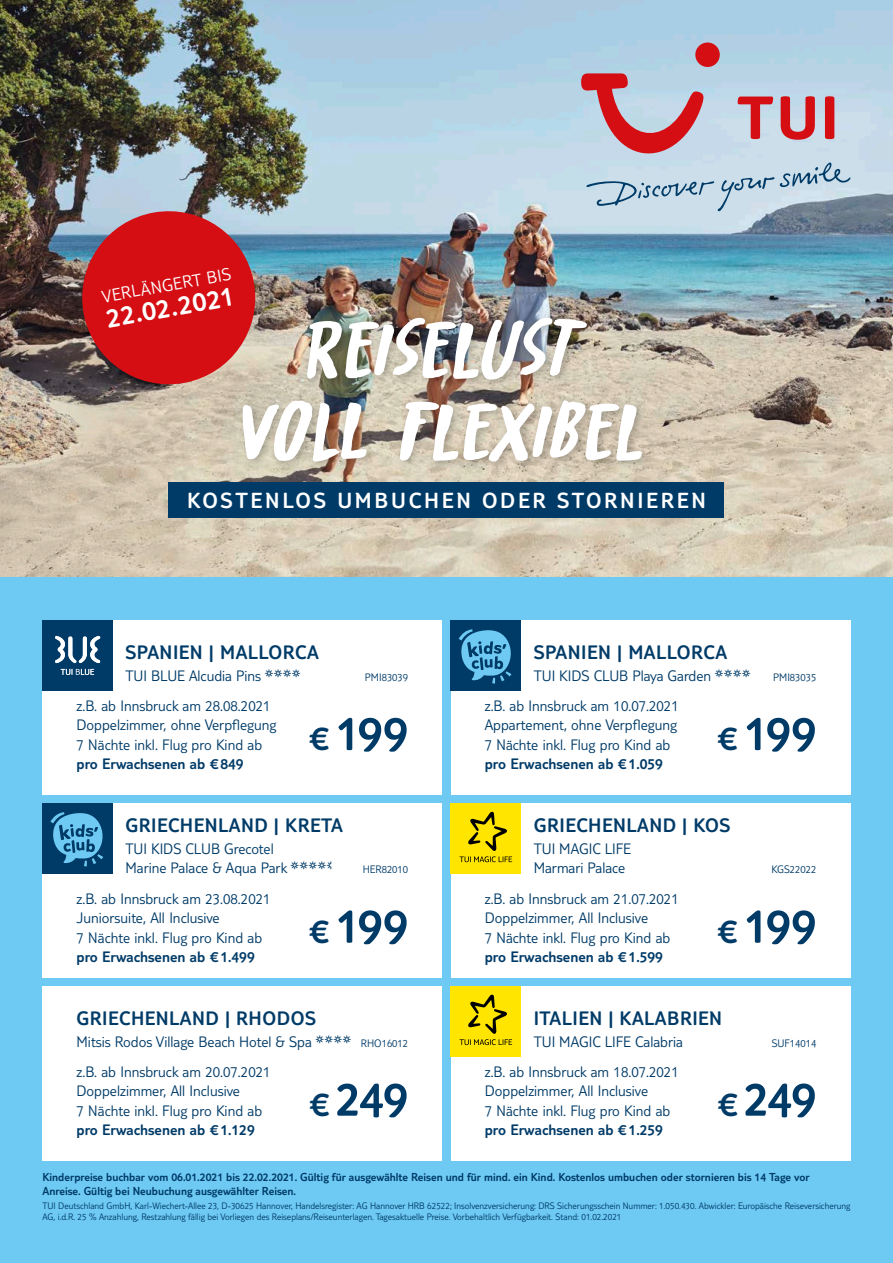
<style>
.page{position:relative;width:893px;height:1263px;background:#fff}
.page>*{position:absolute;margin:0;border:0;box-sizing:border-box;transform-origin:0 0}
.t1{font:300 51px "TUI Type";letter-spacing:-.025em;color:#003b68}
.t2{font:300 28.5px "TUI Type";color:#fff}
.t3{font:300 22.65px "TUI Type";letter-spacing:.12em;color:#fff}
.t4{font:300 20.25px "TUI Type";letter-spacing:.025em;color:#003b68}
.t5{font:300 18px "TUI Type";color:#fff}
.t6{font:300 15.75px/19.5px "TUI Type";color:#003b68}
.t7{font:300 15.75px "TUI Type";color:#003b68}
.t8{font:300 12px/14.4px "TUI Type";color:#003b68}
.t9{font:300 11.25px "TUI Type";color:#003b68}
.t10{font:300 9.75px/11.7px "TUI Type";color:#003b68}
.s1{font-size:35.7px}
.s2{font-size:11.25px}
</style>
<div class="page">
<img style="left:0;top:0;width:893px;height:578px">
<div style="left:169px;top:482px;width:555px;height:36px;background:#003b68"></div>
<div style="left:237px;top:312px;width:415px;height:160px;background:#000;opacity:.25"></div>
<svg style="left:243px;top:400px;width:399px;height:62px"></svg>
<img style="left:307px;top:318px;width:280px;height:62px">
<svg style="left:75px;top:204px;width:187px;height:187px;background:#bd3b3f"></svg>
<div style="left:0;top:578px;width:893px;height:685px;background:#6ecaf3"></div>
<div style="left:695px;top:43px;width:25px;height:24px;background:#d40e13;border-radius:50%"></div>
<svg style="left:581px;top:73px;width:269px;height:138px;background:#bfb7c5"></svg>
<div style="left:43px;top:620px;width:399px;height:175px;background:#fff"></div>
<div style="left:451px;top:620px;width:399px;height:175px;background:#fff"></div>
<div style="left:43px;top:803px;width:399px;height:174px;background:#fff"></div>
<div style="left:451px;top:803px;width:399px;height:174px;background:#fff"></div>
<div style="left:43px;top:986px;width:399px;height:174px;background:#fff"></div>
<div style="left:451px;top:986px;width:399px;height:174px;background:#fff"></div>
<div style="left:451px;top:803px;width:70px;height:70px;background:#ffe500"></div>
<svg style="left:460px;top:812px;width:52px;height:50px"></svg>
<div style="left:451px;top:986px;width:70px;height:70px;background:#ffe500"></div>
<svg style="left:460px;top:994px;width:52px;height:51px"></svg>
<div style="left:43px;top:803px;width:70px;height:70px;background:#003b68"></div>
<svg style="left:50px;top:812px;width:53px;height:54px"></svg>
<div style="left:451px;top:620px;width:70px;height:70px;background:#003b68"></div>
<svg style="left:459px;top:629px;width:53px;height:54px"></svg>
<div style="left:43px;top:620px;width:70px;height:70px;background:#003b68"></div>
<svg style="left:55px;top:636px;width:45px;height:27px"></svg>
<svg style="left:61px;top:669px;width:33px;height:6px"></svg>
<p class="t5" style="left:100px;top:287px;width:133px;rotate:-10deg">VERLÄNGERT BIS</p>
<h2 class="t2" style="left:104px;top:302px;width:131px;rotate:-10deg">22.02.2021</h2>
<h3 class="t3" style="left:187px;top:487px;width:520px">KOSTENLOS UMBUCHEN ODER STORNIEREN</h3>
<p class="t4" style="left:125px;top:641px;width:195px">SPANIEN | MALLORCA</p>
<p class="t6" style="left:125px;top:665px;width:177px">TUI BLUE Alcudia Pins ✔</p>
<p class="t9" style="left:365px;top:671px;width:45px">PMI83039</p>
<p class="t6" style="left:77px;top:696px;width:201px">z.B. ab Innsbruck am 28.08.2021<br>Doppelzimmer, ohne Verpflegung<br>7 Nächte inkl. Flug pro Kind ab</p>
<h1 class="t1" style="left:309px;top:704px;width:101px"><span class="s1">€</span> 199</h1>
<p class="t4" style="left:534px;top:641px;width:195px">SPANIEN | MALLORCA</p>
<p class="t6" style="left:534px;top:665px;width:219px">TUI KIDS CLUB Playa Garden ✔</p>
<p class="t9" style="left:773px;top:671px;width:45px">PMI83035</p>
<p class="t6" style="left:485px;top:696px;width:196px;text-align:justify">z.B. ab Innsbruck am 10.07.2021<br>Appartement, ohne Verpflegung 7 Nächte inkl. Flug pro Kind ab</p>
<h1 class="t1" style="left:717px;top:704px;width:101px"><span class="s1">€</span> 199</h1>
<p class="t7" style="left:77px;top:755px;width:169px">pro Erwachsenen ab €849</p>
<p class="t7" style="left:485px;top:755px;width:180px">pro Erwachsenen ab €1.059</p>
<p class="t4" style="left:125px;top:814px;width:219px">GRIECHENLAND | KRETA</p>
<p class="t6" style="left:125px;top:839px;width:163px">TUI KIDS CLUB Grecotel<br>Marine Palace &amp; Aqua Park</p>
<p class="t9" style="left:363px;top:863px;width:47px">HER82010</p>
<p class="t4" style="left:534px;top:814px;width:198px">GRIECHENLAND | KOS</p>
<p class="t6" style="left:534px;top:839px;width:99px">TUI MAGIC LIFE<br>Marmari Palace</p>
<p class="t9" style="left:772px;top:863px;width:46px">KGS22022</p>
<p class="t6" style="left:77px;top:888px;width:196px">z.B. ab Innsbruck am 23.08.2021<br>Juniorsuite, All Inclusive<br>7 Nächte inkl. Flug pro Kind ab</p>
<h1 class="t1" style="left:309px;top:896px;width:101px"><span class="s1">€</span> 199</h1>
<p class="t6" style="left:485px;top:888px;width:196px">z.B. ab Innsbruck am 21.07.2021<br>Doppelzimmer, All Inclusive<br>7 Nächte inkl. Flug pro Kind ab</p>
<h1 class="t1" style="left:717px;top:896px;width:101px"><span class="s1">€</span> 199</h1>
<p class="t7" style="left:77px;top:948px;width:180px">pro Erwachsenen ab €1.499</p>
<p class="t7" style="left:485px;top:948px;width:180px">pro Erwachsenen ab €1.599</p>
<p class="t4" style="left:77px;top:1006px;width:241px">GRIECHENLAND | RHODOS</p>
<p class="t6" style="left:77px;top:1026px;width:333px;line-height:30.2px">Mitsis Rodos Village Beach Hotel &amp; Spa ✔ <span class="s2">RHO16012 </span>z.B. ab Innsbruck am 20.07.2021</p>
<p class="t6" style="left:77px;top:1081px;width:187px">Doppelzimmer, All Inclusive<br>7 Nächte inkl. Flug pro Kind ab</p>
<h1 class="t1" style="left:309px;top:1069px;width:100px"><span class="s1">€</span> 249</h1>
<p class="t7" style="left:77px;top:1121px;width:180px">pro Erwachsenen ab €1.129</p>
<p class="t4" style="left:534px;top:1006px;width:190px">ITALIEN | KALABRIEN</p>
<p class="t6" style="left:534px;top:1031px;width:151px">TUI MAGIC LIFE Calabria</p>
<p class="t9" style="left:772px;top:1036px;width:46px">SUF14014</p>
<p class="t6" style="left:485px;top:1061px;width:196px">z.B. ab Innsbruck am 18.07.2021<br>Doppelzimmer, All Inclusive<br>7 Nächte inkl. Flug pro Kind ab</p>
<h1 class="t1" style="left:718px;top:1069px;width:100px"><span class="s1">€</span> 249</h1>
<p class="t7" style="left:485px;top:1121px;width:180px">pro Erwachsenen ab €1.259</p>
<p class="t8" style="left:43px;top:1169px;width:769px">Kinderpreise buchbar vom 06.01.2021 bis 22.02.2021. Gültig für ausgewählte Reisen und für mind. ein Kind. Kostenlos umbuchen oder stornieren bis 14 Tage vor<br>Anreise. Gültig bei Neubuchung ausgewählter Reisen.</p>
<p class="t10" style="left:43px;top:1199px;width:809px">TUI Deutschland GmbH, Karl-Wiechert-Allee 23, D-30625 Hannover, Handelsregister: AG Hannover HRB 62522; Insolvenzversicherung: DRS Sicherungsschein Nummer: 1.050.430. Abwickler: Europäische Reiseversicherung<br>AG, i.d.R. 25 % Anzahlung, Restzahlung fällig bei Vorliegen des Reiseplans/Reiseunterlagen. Tagesaktuelle Preise. Vorbehaltlich Verfügbarkeit. Stand: 01.02.2021</p>
</div>
